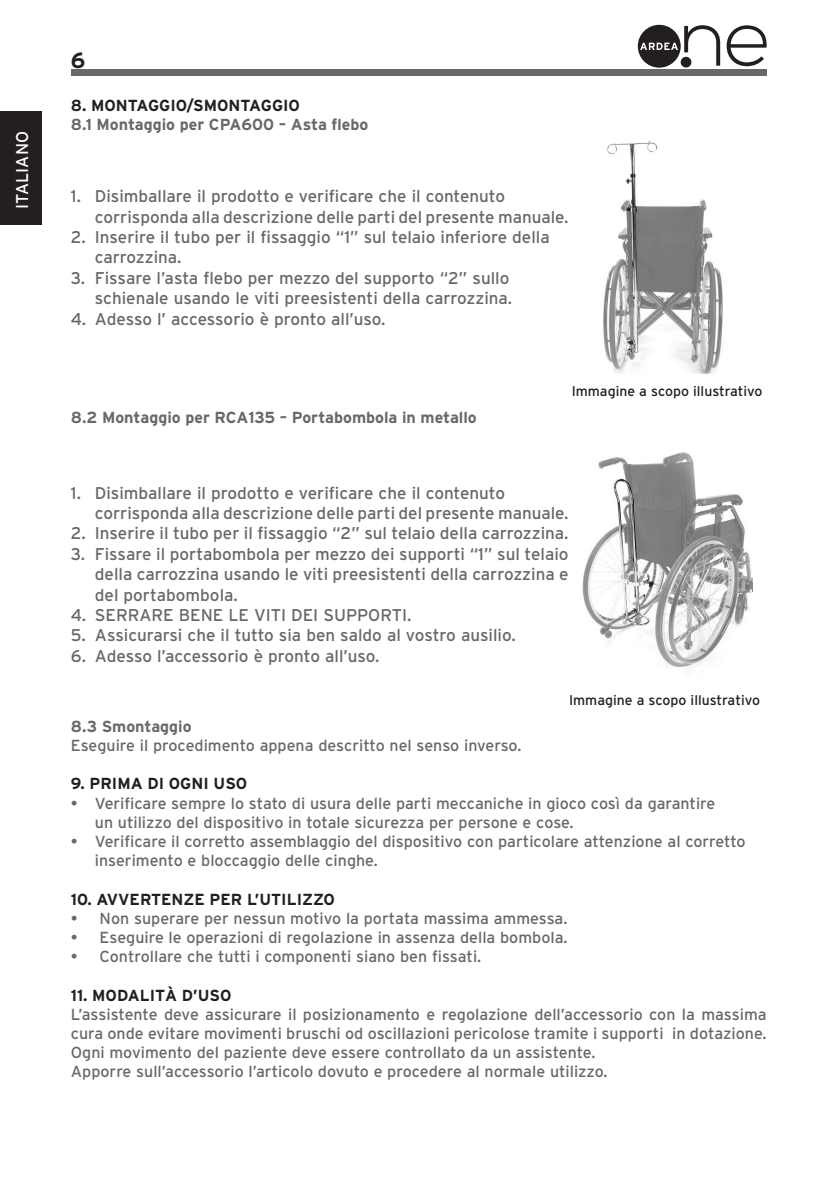
<style>
.page{position:relative;width:840px;height:1190px;background:#fff}
.page>*{position:absolute;margin:0;border:0;box-sizing:border-box;transform-origin:0 0}
.t1{font:700 22px "Interstate";color:#231f20}
.t2{font:17px/20.4px "Interstate";color:#65696a}
.t3{font:17px "Interstate";letter-spacing:.005em;color:#fff}
.t4{font:16px/19.2px "Interstate";color:#65696a}
.t5{font:700 16px "Interstate";color:#65696a}
.t6{font:700 16px "Interstate";color:#231f20}
.t7{font:14px "Interstate";color:#231f20}
</style>
<div class="page">
<div style="left:71px;top:69px;width:695px;height:7px;background:#65696a"></div>
<div style="left:0;top:111px;width:42px;height:113px;background:#231f20"></div>
<svg style="left:684px;top:25px;width:35px;height:41px"></svg>
<svg style="left:726px;top:25px;width:41px;height:41px"></svg>
<div style="left:637px;top:25px;width:43px;height:43px;background:#231f20;border-radius:50%"></div>
<div style="left:680px;top:57px;width:11px;height:11px;background:#231f20;border-radius:50%"></div>
<svg style="left:640px;top:43px;width:37px;height:7px"></svg>
<img style="left:603px;top:140px;width:120px;height:233px">
<img style="left:582px;top:452px;width:170px;height:216px">
<p class="t3" style="left:13px;top:209px;width:79px;rotate:-90deg">ITALIANO</p>
<h1 class="t1" style="left:71px;top:48px;width:16px">6</h1>
<p class="t6" style="left:71px;top:96px;width:230px">8. MONTAGGIO/SMONTAGGIO</p>
<p class="t5" style="left:71px;top:115px;width:299px">8.1 Montaggio per CPA600 – Asta flebo</p>
<p class="t2" style="left:95px;top:186px;width:475px;text-indent:-24px">1. Disimballare il prodotto e verificare che il contenuto corrisponda alla descrizione delle parti del presente manuale.</p>
<p class="t2" style="left:95px;top:227px;width:456px;text-indent:-24px">2. Inserire il tubo per il fissaggio “1” sul telaio inferiore della carrozzina.</p>
<p class="t2" style="left:71px;top:267px;width:442px;text-align:right">3. Fissare l’asta flebo per mezzo del supporto “2” sullo schienale usando le viti preesistenti della carrozzina.</p>
<p class="t2" style="left:71px;top:308px;width:316px">4. Adesso l’ accessorio è pronto all’uso.</p>
<p class="t5" style="left:71px;top:408px;width:407px">8.2 Montaggio per RCA135 – Portabombola in metallo</p>
<p class="t7" style="left:571px;top:383px;width:192px">Immagine a scopo illustrativo</p>
<p class="t2" style="left:95px;top:482px;width:475px;text-indent:-24px">1. Disimballare il prodotto e verificare che il contenuto corrisponda alla descrizione delle parti del presente manuale.</p>
<p class="t2" style="left:71px;top:523px;width:499px">2. Inserire il tubo per il fissaggio “2” sul telaio della carrozzina.</p>
<p class="t2" style="left:95px;top:543px;width:475px;text-align:justify;text-indent:-24px">3. Fissare il portabombola per mezzo dei supporti “1” sul telaio della carrozzina usando le viti preesistenti della carrozzina e del portabombola.</p>
<p class="t2" style="left:71px;top:605px;width:342px">4. SERRARE BENE LE VITI DEI SUPPORTI.</p>
<p class="t2" style="left:71px;top:625px;width:446px">5. Assicurarsi che il tutto sia ben saldo al vostro ausilio.</p>
<p class="t2" style="left:71px;top:645px;width:310px">6. Adesso l’accessorio è pronto all’uso.</p>
<p class="t7" style="left:569px;top:692px;width:192px">Immagine a scopo illustrativo</p>
<p class="t5" style="left:71px;top:717px;width:122px">8.3 Smontaggio</p>
<p class="t4" style="left:71px;top:736px;width:452px">Eseguire il procedimento appena descritto nel senso inverso.</p>
<p class="t6" style="left:71px;top:775px;width:178px">9. PRIMA DI OGNI USO</p>
<p class="t4" style="left:95px;top:793px;width:621px;text-indent:-24px">• Verificare sempre lo stato di usura delle parti meccaniche in gioco così da garantire un utilizzo del dispositivo in totale sicurezza per persone e cose.</p>
<p class="t4" style="left:95px;top:832px;width:652px;text-indent:-24px">• Verificare il corretto assemblaggio del dispositivo con particolare attenzione al corretto inserimento e bloccaggio delle cinghe.</p>
<p class="t6" style="left:71px;top:890px;width:265px">10. AVVERTENZE PER L’UTILIZZO</p>
<p class="t4" style="left:71px;top:909px;width:498px">• Non superare per nessun motivo la portata massima ammessa.</p>
<p class="t4" style="left:71px;top:928px;width:498px">• Eseguire le operazioni di regolazione in assenza della bombola.</p>
<p class="t4" style="left:71px;top:947px;width:412px">• Controllare che tutti i componenti siano ben fissati.</p>
<p class="t6" style="left:71px;top:986px;width:162px">11. MODALITÀ D’USO</p>
<p class="t4" style="left:71px;top:1005px;width:697px">L’assistente deve assicurare il posizionamento e regolazione dell’accessorio con la massima cura onde evitare movimenti bruschi od oscillazioni pericolose tramite i supporti in dotazione.<br>Ogni movimento del paziente deve essere controllato da un assistente.<br>Apporre sull’accessorio l’articolo dovuto e procedere al normale utilizzo.</p>
</div>
